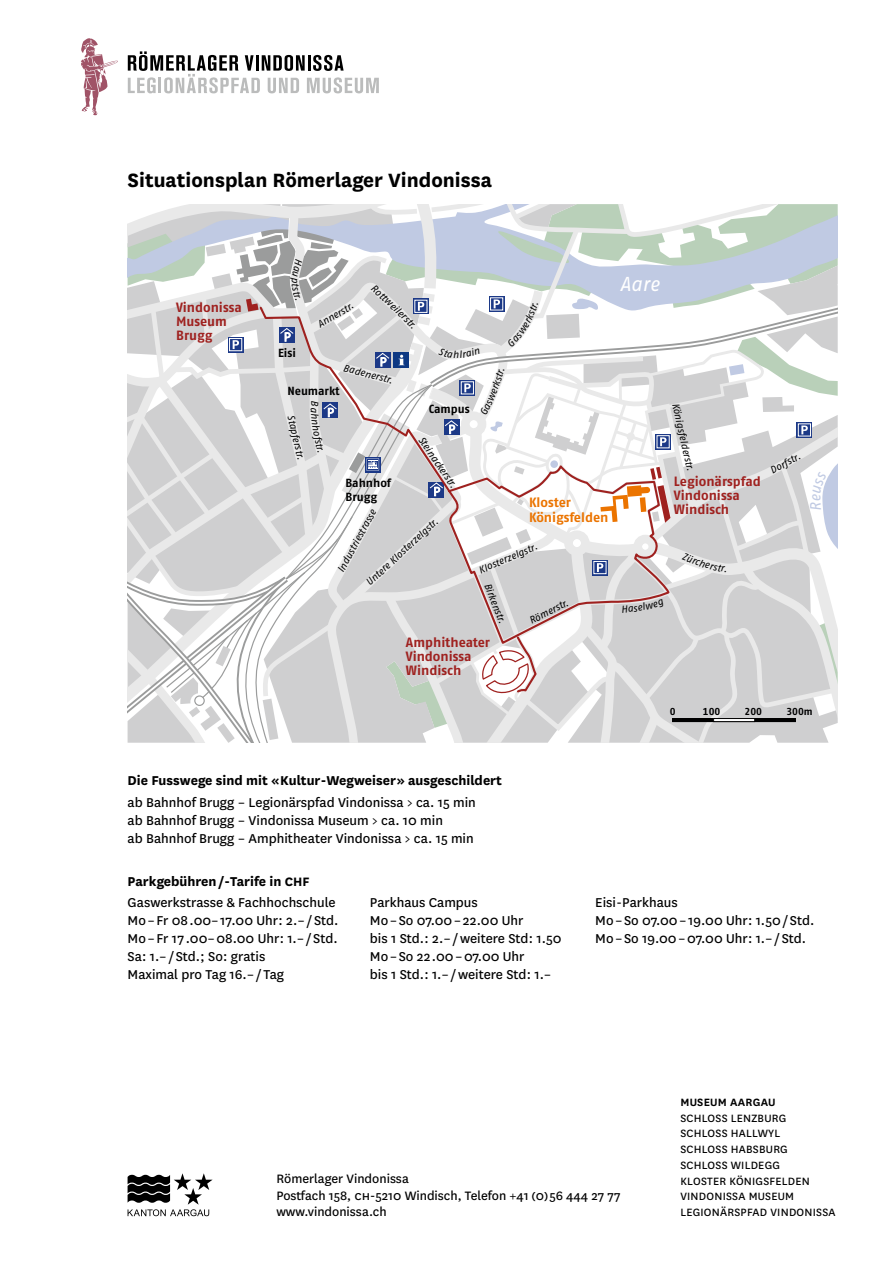
<style>
.page{position:relative;width:893px;height:1263px;background:#fff}
.page>*{position:absolute;margin:0;border:0;box-sizing:border-box;transform-origin:0 0}
.Titel_15{font:700 22.5px "National";color:#000}
.t1{font:italic 20.1px "Fago No Regular Tf";color:#fff}
.t2{font:italic 15.15px "Fago No Regular Tf";color:#c0cae3}
.Grundtext_10{font:15px/18px "National";color:#000}
.Zwischentitel_10{font:700 15px "National";color:#000}
.t3{font:14.25px/16.5px "National";color:#000}
.t4{font:13.5px/14.2px "Fago No Bold Tf";color:#9f211f}
.t5{font:13.5px/14.7px "Fago No Bold Tf";color:#eb7400}
.Standorte{font:12.3px "National";letter-spacing:.02em;color:#000}
.Standorte-2{font:600 12.3px "National";letter-spacing:.02em;color:#000}
.t6{font:11.7px/13.5px "Fago No Bold Tf";color:#000}
.t7{font:italic 10.05px "Fago No Regular Tf";color:#000}
.t8{font:10.05px "Fago No Bold Tf";color:#000}
.s1{font-size:14.25px}
</style>
<div class="page">
<svg style="left:128px;top:1173px;width:85px;height:43px"></svg>
<svg style="left:128px;top:51px;width:251px;height:42px"></svg>
<svg style="left:81px;top:38px;width:37px;height:77px"></svg>
<svg style="left:128px;top:204px;width:710px;height:539px"></svg>
<p class="Titel_15" style="left:128px;top:164px;width:366px">Situationsplan Römerlager Vindonissa</p>
<p class="t4" style="left:176px;top:300px;width:67px">Vindonissa<br>Museum<br>Brugg</p>
<p class="t6" style="left:278px;top:346px;width:19px">Eisi</p>
<p class="t7" style="left:315px;top:320px;width:42px;rotate:-31deg">Annerstr.</p>
<p class="t7" style="left:376px;top:282px;width:20px;rotate:42deg">Rott</p>
<p class="t7" style="left:345px;top:362px;width:53px;rotate:15deg">Badenerstr.</p>
<p class="t6" style="left:287px;top:384px;width:54px">Neumarkt</p>
<p class="t7" style="left:320px;top:407px;width:7px;rotate:90deg">a</p>
<p class="t7" style="left:298px;top:422px;width:39px;rotate:77deg">apferstr.</p>
<p class="t6" style="left:345px;top:476px;width:47px">Bahnhof<br>Brugg</p>
<p class="t6" style="left:429px;top:402px;width:43px">Campus</p>
<p class="t7" style="left:425px;top:435px;width:61px;rotate:55deg">Steinackerstr.</p>
<p class="t7" style="left:335px;top:568px;width:71px;rotate:-61deg">Industriestrasse</p>
<p class="t7" style="left:364px;top:580px;width:96px;rotate:-43deg">Untere Klosterzelgstr.</p>
<p class="t5" style="left:529px;top:495px;width:81px">Kloster<br>Königsfelden</p>
<p class="t7" style="left:477px;top:565px;width:64px;rotate:-23deg">Klosterzelgstr.</p>
<p class="t7" style="left:492px;top:582px;width:44px;rotate:68deg">Birkenstr.</p>
<p class="t7" style="left:527px;top:616px;width:44px;rotate:-27deg">Römerstr.</p>
<p class="t4" style="left:406px;top:635px;width:86px">Amphitheater<br>Vindonissa<br>Windisch</p>
<p class="t1" style="left:620px;top:273px;width:41px">Aare</p>
<p class="t7" style="left:681px;top:402px;width:71px;rotate:77deg">Königsfelderstr.</p>
<p class="t4" style="left:674px;top:474px;width:89px">Legionärspfad<br>Vindonissa<br>Windisch</p>
<p class="t7" style="left:768px;top:466px;width:35px;rotate:-29deg">Dorfstr.</p>
<p class="t2" style="left:807px;top:502px;width:9px;rotate:-90deg">e</p>
<p class="t8" style="left:670px;top:705px;width:7px">0</p>
<p class="t8" style="left:703px;top:705px;width:19px">100</p>
<p class="t8" style="left:745px;top:705px;width:19px">200</p>
<p class="t8" style="left:786px;top:705px;width:28px">300m</p>
<p class="Zwischentitel_10" style="left:128px;top:770px;width:376px">Die Fusswege sind mit «Kultur-Wegweiser» ausgeschildert</p>
<p class="Grundtext_10" style="left:128px;top:793px;width:350px">ab Bahnhof Brugg – Legionärspfad Vindonissa &gt; ca. 15 min ab Bahnhof Brugg – Vindonissa Museum &gt; ca. 10 min</p>
<p class="Grundtext_10" style="left:128px;top:829px;width:348px">ab Bahnhof Brugg – Amphitheater Vindonissa &gt; ca. 15 min</p>
<p class="Zwischentitel_10" style="left:128px;top:870px;width:183px">Parkgebühren/-Tarife in <span class="s1">CHF</span></p>
<p class="Grundtext_10" style="left:128px;top:893px;width:210px">Gaswerkstrasse &amp; Fachhochschule</p>
<p class="Grundtext_10" style="left:128px;top:911px;width:212px">Mo–Fr 08.00–17.00 Uhr: 2.–/Std.</p>
<p class="Grundtext_10" style="left:128px;top:929px;width:212px">Mo–Fr 17.00–08.00 Uhr: 1.–/Std.</p>
<p class="Grundtext_10" style="left:128px;top:947px;width:139px">Sa: 1.–/Std.; So: gratis</p>
<p class="Grundtext_10" style="left:128px;top:965px;width:158px">Maximal pro Tag 16.–/Tag</p>
<p class="Grundtext_10" style="left:370px;top:893px;width:109px">Parkhaus Campus</p>
<p class="Grundtext_10" style="left:370px;top:911px;width:193px">Mo–So 07.00–22.00 Uhr<br>bis 1 Std.: 2.–/weitere Std: 1.50</p>
<p class="Grundtext_10" style="left:370px;top:947px;width:183px">Mo–So 22.00–07.00 Uhr<br>bis 1 Std.: 1.–/weitere Std: 1.–</p>
<p class="Grundtext_10" style="left:595px;top:893px;width:84px">Eisi-Parkhaus</p>
<p class="Grundtext_10" style="left:595px;top:911px;width:221px">Mo–So 07.00–19.00 Uhr: 1.50/Std.<br>Mo–So 19.00–07.00 Uhr: 1.–/Std.</p>
<p class="t3" style="left:276px;top:1170px;width:346px">Römerlager Vindonissa<br>Postfach 158, CH-5210 Windisch, Telefon +41 (0) 56 444 27 77</p>
<p class="t3" style="left:276px;top:1203px;width:112px">www.vindonissa.ch</p>
<p class="Standorte-2" style="left:680px;top:1094px;width:97px">MUSEUM AARGAU</p>
<p class="Standorte" style="left:680px;top:1110px;width:107px">SCHLOSS LENZBURG</p>
<p class="Standorte" style="left:680px;top:1125px;width:101px">SCHLOSS HALLWYL</p>
<p class="Standorte" style="left:680px;top:1141px;width:109px">SCHLOSS HABSBURG</p>
<p class="Standorte" style="left:680px;top:1157px;width:101px">SCHLOSS WILDEGG</p>
<p class="Standorte" style="left:680px;top:1173px;width:131px">KLOSTER KÖNIGSFELDEN</p>
<p class="Standorte" style="left:680px;top:1188px;width:115px">VINDONISSA MUSEUM</p>
<p class="Standorte" style="left:680px;top:1204px;width:157px">LEGIONÄRSPFAD VINDONISSA</p>
</div>
